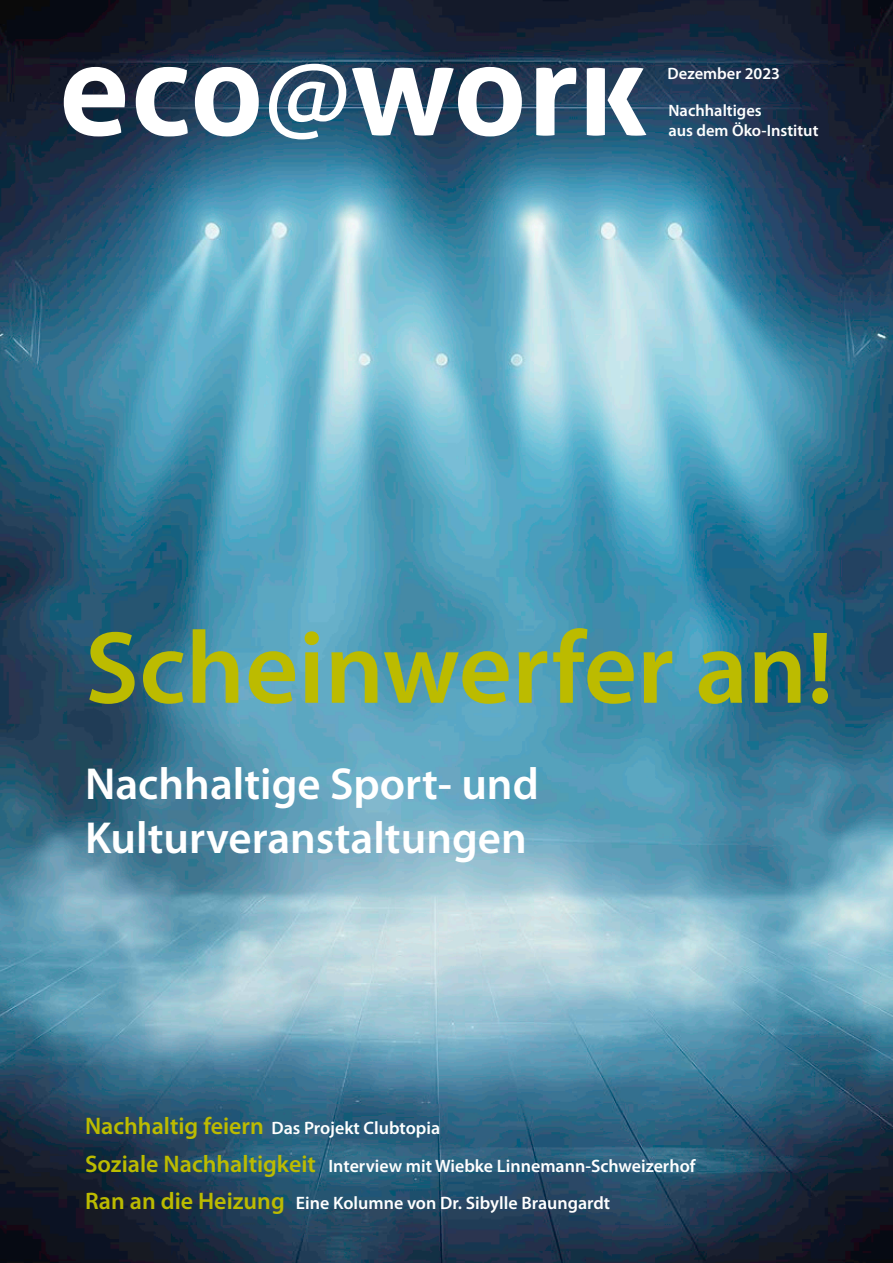
<style>
.page{position:relative;width:893px;height:1263px;background:#fff}
.page>*{position:absolute;margin:0;border:0;box-sizing:border-box;transform-origin:0 0}
.t1{font:600 103.5px "Myriad Pro";color:#bcbb00}
.t2{font:600 45px/54px "Myriad Pro";color:#fff}
.t3{font:600 18px/37.3px "Myriad Pro";color:#fff}
.t4{font:600 16.5px/19.8px "Myriad Pro";color:#fff}
.s1{font-size:24px;color:#bcbb00}
</style>
<div class="page">
<img style="left:0;top:0;width:893px;height:1263px">
<svg style="left:64px;top:64px;width:582px;height:75px"></svg>
<p class="t4" style="left:668px;top:63px;width:114px">Dezember 2023</p>
<p class="t4" style="left:668px;top:100px;width:151px">Nachhaltiges<br>aus dem Öko-Institut</p>
<h1 class="t1" style="left:85px;top:602px;width:750px">Scheinwerfer an!</h1>
<h2 class="t2" style="left:85px;top:756px;width:455px">Nachhaltige Sport- und<br>Kulturveranstaltungen</h2>
<p class="t3" style="left:85px;top:1109px;width:612px"><span class="s1">Nachhaltig feiern</span> Das Projekt Clubtopia<br><span class="s1">Soziale Nachhaltigkeit</span> Interview mit Wiebke Linnemann-Schweizerhof<br><span class="s1">Ran an die Heizung</span> Eine Kolumne von Dr. Sibylle Braungardt</p>
</div>
